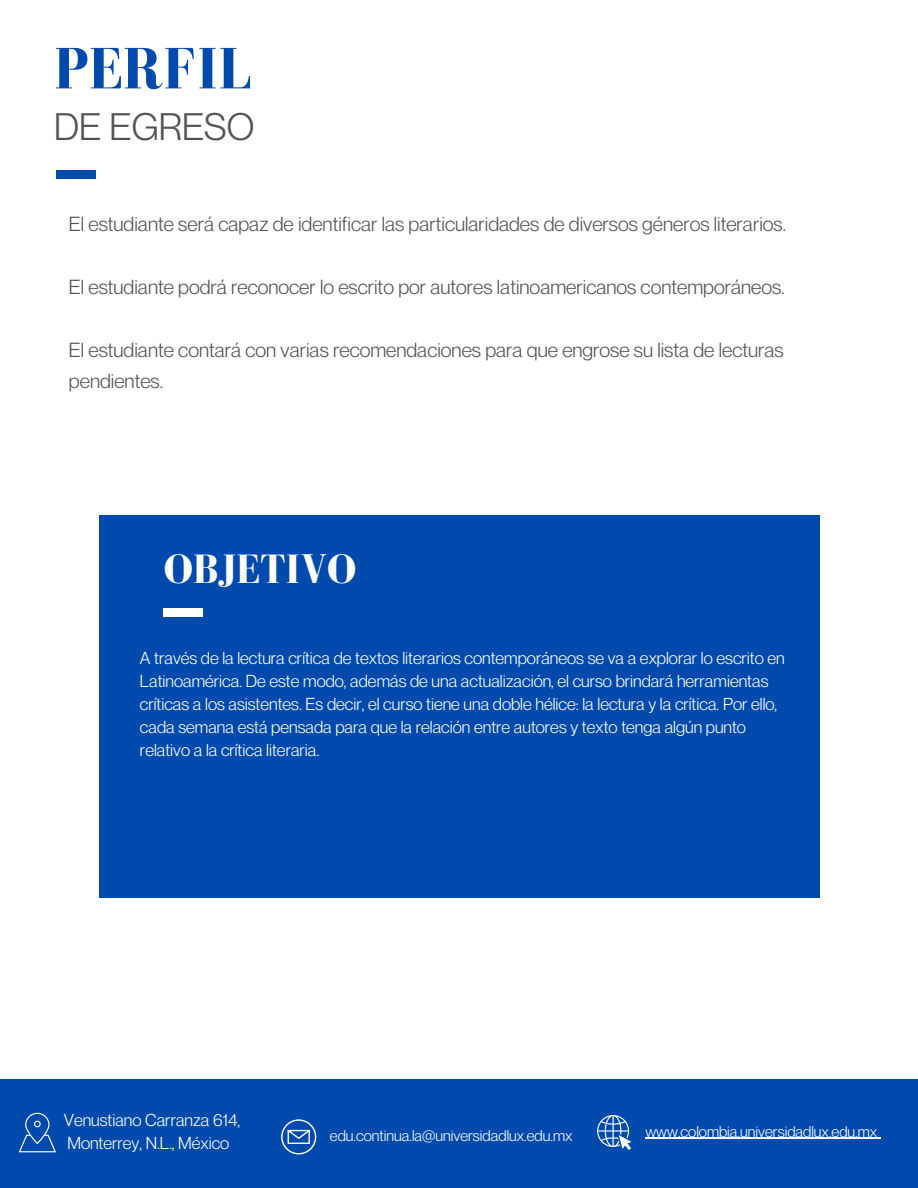
<style>
.page{position:relative;width:918px;height:1188px;background:#fff}
.page>*{position:absolute;margin:0;border:0;box-sizing:border-box;transform-origin:0 0}
.t1{font:700 60px "Bodoni FLF";color:#004aad}
.t2{font:700 42.15px "Bodoni FLF";color:#fff}
.t3{font:37.5px "Neue Montreal";color:#545454}
.t4{font:19.95px/31.5px "Neue Montreal";color:#545454}
.t5{font:16.95px/22.8px "Neue Montreal";color:#fff}
.t6{font:15.15px "Neue Montreal";color:#fff}
</style>
<div class="page">
<div style="left:0;top:1079px;width:918px;height:109px;background:#004aad"></div>
<svg style="left:19px;top:1113px;width:37px;height:39px"></svg>
<svg style="left:597px;top:1115px;width:35px;height:35px"></svg>
<hr style="left:645px;top:1138px;width:232px;height:1px;background:#fff">
<div style="left:57px;top:170px;width:39px;height:8px;background:#004aad"></div>
<div style="left:99px;top:515px;width:720px;height:383px;background:#004aad"></div>
<div style="left:164px;top:609px;width:39px;height:8px;background:#fff"></div>
<svg style="left:281px;top:1119px;width:35px;height:35px"></svg>
<h2 class="t1" style="left:54px;top:36px;width:200px">PERFIL</h2>
<h3 class="t3" style="left:54px;top:104px;width:202px">DE EGRESO</h3>
<h4 class="t4" style="left:69px;top:207px;width:719px">El estudiante será capaz de identificar las particularidades de diversos géneros literarios.</h4>
<h4 class="t4" style="left:69px;top:270px;width:717px">El estudiante podrá reconocer lo escrito por autores latinoamericanos contemporáneos.</h4>
<h4 class="t4" style="left:69px;top:333px;width:716px">El estudiante contará con varias recomendaciones para que engrose su lista de lecturas pendientes.</h4>
<h5 class="t2" style="left:164px;top:546px;width:195px">OBJETIVO</h5>
<p class="t5" style="left:140px;top:647px;width:646px">A través de la lectura crítica de textos literarios contemporáneos se va a explorar lo escrito en Latinoamérica. De este modo, además de una actualización, el curso brindará herramientas críticas a los asistentes. Es decir, el curso tiene una doble hélice: la lectura y la crítica. Por ello, cada semana está pensada para que la relación entre autores y texto tenga algún punto relativo a la crítica literaria.</p>
<h5 class="t5" style="left:64px;top:1108px;width:178px;line-height:23.7px">Venustiano Carranza 614,<br>Monterrey, N.L., México</h5>
<p class="t6" style="left:330px;top:1127px;width:244px">edu.continua.la@universidadlux.edu.mx</p>
<h1 class="t6" style="left:645px;top:1122px;width:233px">www.colombia.universidadlux.edu.mx</h1>
</div>
